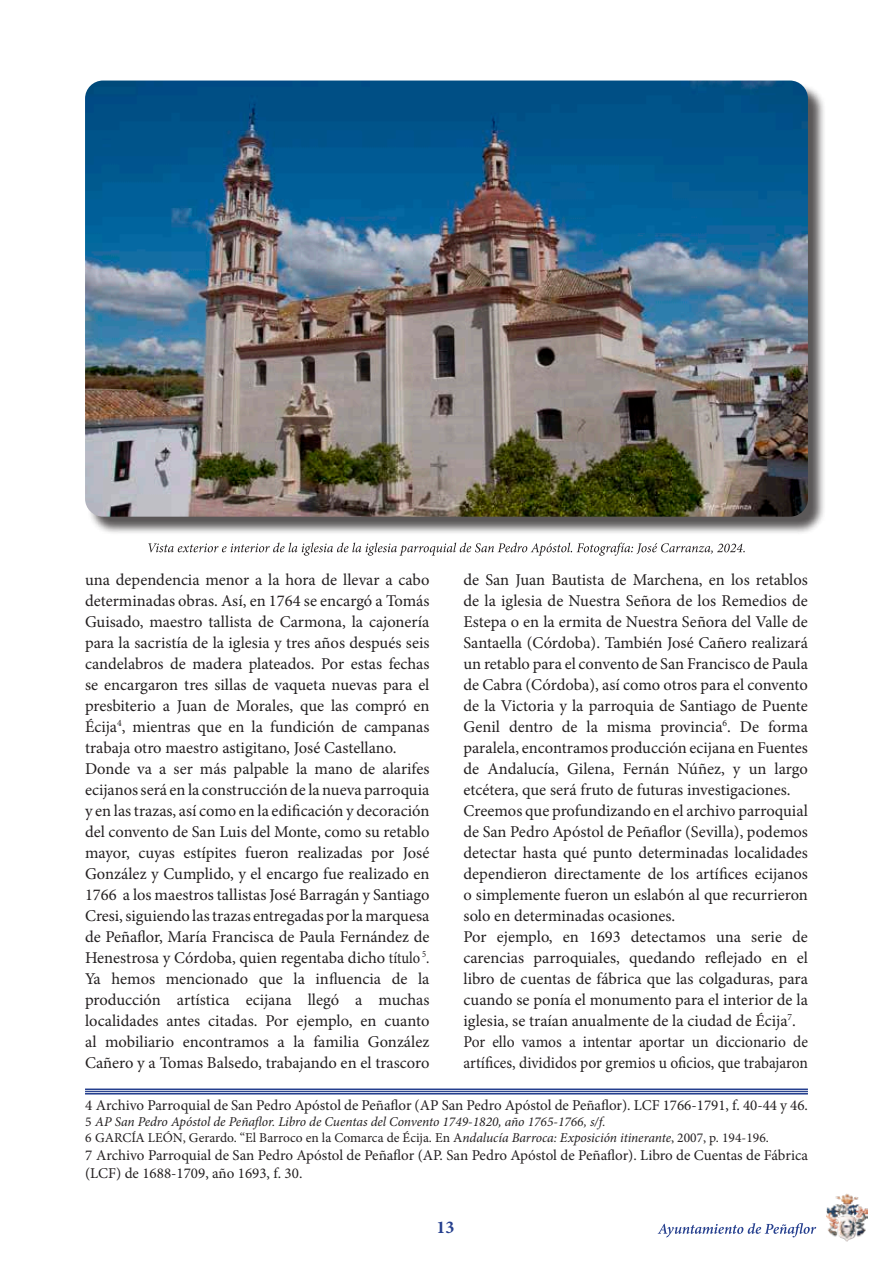
<style>
.page{position:relative;width:893px;height:1263px;background:#fff}
.page>*{position:absolute;margin:0;border:0;box-sizing:border-box;transform-origin:0 0}
.t1{font:700 18px "Minion Pro";color:#253f8e}
.t2{font:16.5px/21px "Minion Pro";color:#231f20}
.t3{font:15px/18px "Minion Pro";color:#231f20}
.t4{font:italic 13.5px/16.2px "Minion Pro";letter-spacing:-.005em;color:#231f20}
.s1{font-style:normal}
</style>
<div class="page">
<img style="left:826px;top:1194px;width:42px;height:47px">
<svg style="left:658px;top:1223px;width:158px;height:14px"></svg>
<hr style="left:85px;top:1088px;width:723px;height:2px;background:#253f8e">
<hr style="left:85px;top:1091px;width:723px;height:1px;background:#253f8e">
<hr style="left:85px;top:1093px;width:723px;height:1px;background:#253f8e">
<div style="left:87px;top:83px;width:740px;height:452px;background:#231f20;opacity:.75"></div>
<img style="left:85px;top:81px;width:723px;height:436px">
<svg style="left:148px;top:543px;width:597px;height:13px"></svg>
<p class="t2" style="left:85px;top:569px;width:346px">una dependencia menor a la hora de llevar a cabo determinadas obras. Así, en 1764 se encargó a Tomás Guisado, maestro tallista de Carmona, la cajonería para la sacristía de la iglesia y tres años después seis candelabros de madera plateados. Por estas fechas se encargaron tres sillas de vaqueta nuevas para el presbiterio a Juan de Morales, que las compró en Écija<sup>4</sup>, mientras que en la fundición de campanas trabaja otro maestro astigitano, José Castellano.<br>Donde va a ser más palpable la mano de alarifes ecijanos será en la construcción de la nueva parroquia y en las trazas, así como en la edificación y decoración del convento de San Luis del Monte, como su retablo mayor, cuyas estípites fueron realizadas por José González y Cumplido, y el encargo fue realizado en 1766 a los maestros tallistas José Barragán y Santiago Cresi, siguiendo las trazas entregadas por la marquesa de Peñaflor, María Francisca de Paula Fernández de Henestrosa y Córdoba, quien regentaba dicho título <sup>5</sup>.<br>Ya hemos mencionado que la influencia de la producción artística ecijana llegó a muchas localidades antes citadas. Por ejemplo, en cuanto al mobiliario encontramos a la familia González Cañero y a Tomas Balsedo, trabajando en el trascoro</p>
<p class="t3" style="left:85px;top:1096px;width:724px">4 Archivo Parroquial de San Pedro Apóstol de Peñaflor (AP San Pedro Apóstol de Peñaflor). LCF 1766-1791, f. 40-44 y 46.</p>
<p class="t4" style="left:85px;top:1113px;width:685px"><span class="s1">5</span> AP San Pedro Apóstol de Peñaflor. Libro de Cuentas del Convento 1749-1820, año 1765-1766, s/f.<br><span class="s1">6 GARCÍA LEÓN, Gerardo. “El Barroco en la Comarca de Écija. En A</span>ndalucía Barroca: Exposición itinerante<span class="s1">, 2007, p. 194-196.</span></p>
<p class="t3" style="left:85px;top:1146px;width:724px">7 Archivo Parroquial de San Pedro Apóstol de Peñaflor (AP. San Pedro Apóstol de Peñaflor). Libro de Cuentas de Fábrica (LCF) de 1688-1709, año 1693, f. 30.</p>
<p class="t2" style="left:463px;top:569px;width:346px">de San Juan Bautista de Marchena, en los retablos de la iglesia de Nuestra Señora de los Remedios de Estepa o en la ermita de Nuestra Señora del Valle de Santaella (Córdoba). También José Cañero realizará un retablo para el convento de San Francisco de Paula de Cabra (Córdoba), así como otros para el convento de la Victoria y la parroquia de Santiago de Puente Genil dentro de la misma provincia<sup>6</sup>. De forma paralela, encontramos producción ecijana en Fuentes de Andalucía, Gilena, Fernán Núñez, y un largo etcétera, que será fruto de futuras investigaciones.<br>Creemos que profundizando en el archivo parroquial de San Pedro Apóstol de Peñaflor (Sevilla), podemos detectar hasta qué punto determinadas localidades dependieron directamente de los artífices ecijanos o simplemente fueron un eslabón al que recurrieron solo en determinadas ocasiones.<br>Por ejemplo, en 1693 detectamos una serie de carencias parroquiales, quedando reflejado en el libro de cuentas de fábrica que las colgaduras, para cuando se ponía el monumento para el interior de la iglesia, se traían anualmente de la ciudad de Écija<sup>7</sup>.<br>Por ello vamos a intentar aportar un diccionario de artífices, divididos por gremios u oficios, que trabajaron</p>
<p class="t1" style="left:436px;top:1214px;width:19px">13</p>
</div>
